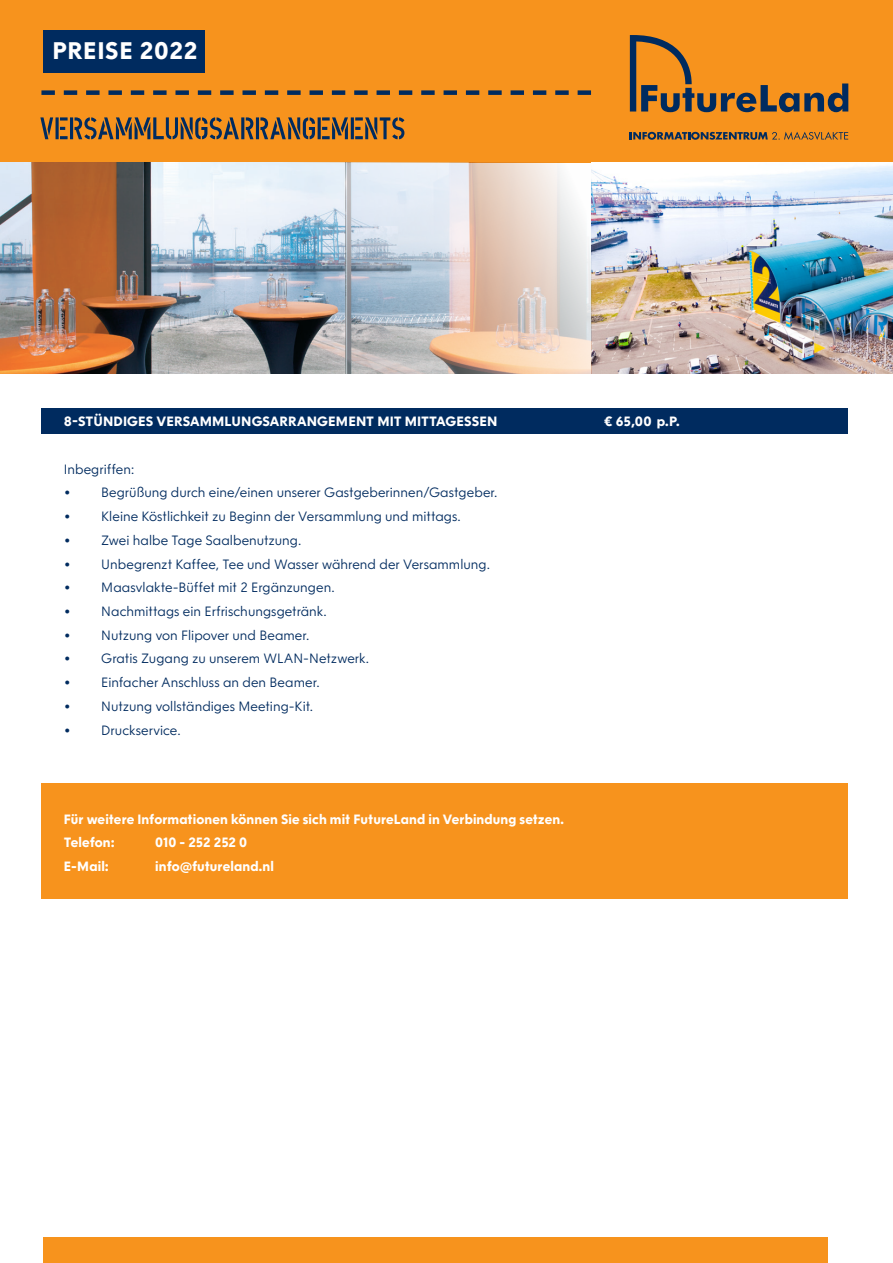
<style>
.page{position:relative;width:893px;height:1263px;background:#fff}
.page>*{position:absolute;margin:0;border:0;box-sizing:border-box;transform-origin:0 0}
.t1{font:700 24px "NLRTM";letter-spacing:.025em;color:#fff}
.t2{font:300 13.5px "NLRTM";color:#002b5f}
.t3{font:700 13.5px/23.7px "NLRTM";letter-spacing:.01em;color:#fff}
</style>
<div class="page">
<div style="left:44px;top:1237px;width:784px;height:26px;background:#f7931d"></div>
<div style="left:41px;top:783px;width:807px;height:115px;background:#f7931d"></div>
<div style="left:41px;top:408px;width:807px;height:26px;background:#002b5f"></div>
<div style="left:0;top:0;width:893px;height:163px;background:#f7931d"></div>
<img style="left:0;top:163px;width:893px;height:211px">
<svg style="left:41px;top:90px;width:550px;height:5px"></svg>
<svg style="left:630px;top:35px;width:218px;height:77px"></svg>
<svg style="left:630px;top:132px;width:218px;height:8px"></svg>
<svg style="left:40px;top:117px;width:364px;height:22px"></svg>
<div style="left:43px;top:30px;width:162px;height:42px;background:#002b5f"></div>
<h1 class="t1" style="left:53px;top:36px;width:146px">PREISE 2022</h1>
<p class="t3" style="left:64px;top:410px;width:435px">8-STÜNDIGES VERSAMMLUNGSARRANGEMENT MIT MITTAGESSEN</p>
<p class="t3" style="left:604px;top:410px;width:77px">€ 65,00 p.P.</p>
<p class="t2" style="left:64px;top:461px;width:72px">Inbegriffen:</p>
<p class="t2" style="left:64px;top:485px;width:435px">• Begrüßung durch eine/einen unserer Gastgeberinnen/Gastgeber.</p>
<p class="t2" style="left:64px;top:508px;width:399px">• Kleine Köstlichkeit zu Beginn der Versammlung und mittags.</p>
<p class="t2" style="left:64px;top:532px;width:239px">• Zwei halbe Tage Saalbenutzung.</p>
<p class="t2" style="left:64px;top:556px;width:428px">• Unbegrenzt Kaffee, Tee und Wasser während der Versammlung.</p>
<p class="t2" style="left:64px;top:580px;width:272px">• Maasvlakte-Büffet mit 2 Ergänzungen.</p>
<p class="t2" style="left:64px;top:603px;width:264px">• Nachmittags ein Erfrischungsgetränk.</p>
<p class="t2" style="left:64px;top:627px;width:247px">• Nutzung von Flipover und Beamer.</p>
<p class="t2" style="left:64px;top:651px;width:307px">• Gratis Zugang zu unserem WLAN-Netzwerk.</p>
<p class="t2" style="left:64px;top:674px;width:257px">• Einfacher Anschluss an den Beamer.</p>
<p class="t2" style="left:64px;top:698px;width:251px">• Nutzung vollständiges Meeting-Kit.</p>
<p class="t2" style="left:64px;top:722px;width:118px">• Druckservice.</p>
<p class="t3" style="left:64px;top:807px;width:502px">Für weitere Informationen können Sie sich mit FutureLand in Verbindung setzen.<br>Telefon:</p>
<p class="t3" style="left:155px;top:831px;width:93px">010 - 252 252 0</p>
<p class="t3" style="left:64px;top:854px;width:47px">E-Mail:</p>
<p class="t3" style="left:155px;top:854px;width:120px">info@futureland.nl</p>
</div>
